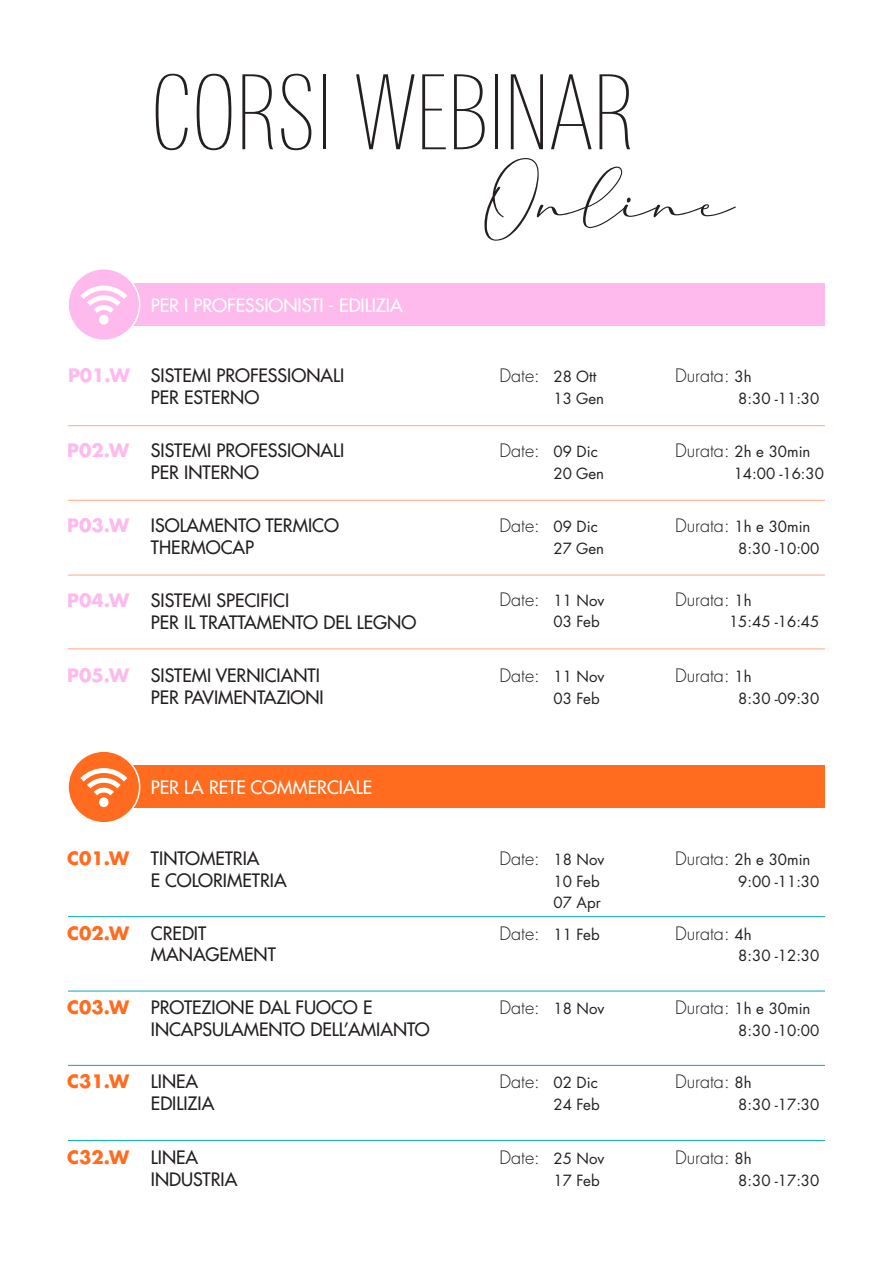
<style>
.page{position:relative;width:893px;height:1263px;background:#fff}
.page>*{position:absolute;margin:0;border:0;box-sizing:border-box;transform-origin:0 0}
.t1{font:112.5px "Cherolina";color:#231f20}
.t2{font:104.85px "Neue Helvetica Pro 29 Cm Ult Lt";color:#231f20;scale:1.33 1}
.t3{font:500 18px/21.6px "Futura LT Pro";color:#231f20}
.t4{font:300 18px "Futura LT Pro";color:#231f20}
.t5{font:500 18px "Futura LT Pro";color:#fff}
.t6{font:700 18px "Futura LT Pro";color:#febaed}
.t7{font:700 18px "Futura LT Pro";color:#ff6c1f}
.t8{font:15px/21.6px "Futura LT Pro";color:#231f20}
.s1{font-weight:400;font-size:15px}
.s2{font-weight:300;font-size:18px}
</style>
<div class="page">
<div style="left:117px;top:283px;width:708px;height:43px;background:#febaed"></div>
<div style="left:117px;top:766px;width:708px;height:42px;background:#ff6c1f"></div>
<div style="left:68px;top:269px;width:72px;height:71px;background:#febaed;border-radius:50%"></div>
<div style="left:67px;top:268px;width:73px;height:73px;border:2px solid #fff;border-radius:50%"></div>
<div style="left:68px;top:751px;width:72px;height:72px;background:#ff6c1f;border-radius:50%"></div>
<div style="left:67px;top:750px;width:73px;height:73px;border:2px solid #fff;border-radius:50%"></div>
<svg style="left:80px;top:286px;width:47px;height:39px"></svg>
<svg style="left:80px;top:768px;width:47px;height:39px"></svg>
<hr style="left:68px;top:425px;width:757px;height:1px;background:#ffa786">
<hr style="left:68px;top:500px;width:757px;height:1px;background:#ffa786">
<hr style="left:68px;top:575px;width:757px;height:1px;background:#ffa786">
<hr style="left:68px;top:649px;width:757px;height:1px;background:#ffa786">
<hr style="left:68px;top:916px;width:757px;height:1px;background:#00acb8">
<hr style="left:68px;top:991px;width:757px;height:1px;background:#00acb8">
<hr style="left:68px;top:1065px;width:757px;height:1px;background:#00acb8">
<hr style="left:68px;top:1140px;width:757px;height:1px;background:#00acb8">
<p class="t2" style="left:151px;top:55px;width:365px">CORSI WEBINAR</p>
<p class="t1" style="left:485px;top:143px;width:252px">Online</p>
<p class="t5" style="left:151px;top:292px;width:253px">PER I PROFESSIONISTI - EDILIZIA</p>
<p class="t6" style="left:68px;top:362px;width:63px">P01.W</p>
<p class="t3" style="left:151px;top:364px;width:195px">SISTEMI PROFESSIONALI</p>
<p class="t3" style="left:151px;top:386px;width:110px">PER ESTERNO</p>
<p class="t4" style="left:499px;top:364px;width:98px">Date: <span class="s1">28 Ott</span></p>
<p class="t8" style="left:553px;top:388px;width:52px">13 Gen</p>
<p class="t4" style="left:675px;top:364px;width:78px">Durata: <span class="s1">3h</span></p>
<p class="t8" style="left:738px;top:388px;width:83px">8:30 -11:30</p>
<p class="t6" style="left:67px;top:437px;width:63px">P02.W</p>
<p class="t3" style="left:151px;top:439px;width:195px">SISTEMI PROFESSIONALI</p>
<p class="t3" style="left:151px;top:461px;width:109px">PER INTERNO</p>
<p class="t4" style="left:499px;top:439px;width:100px">Date: <span class="s1">09 Dic</span></p>
<p class="t8" style="left:553px;top:462px;width:52px">20 Gen</p>
<p class="t8" style="left:734px;top:441px;width:92px;text-indent:-59px"><span class="s2">Durata:</span> 2h e 30min<br>14:00 -16:30</p>
<p class="t6" style="left:67px;top:511px;width:63px">P03.W</p>
<p class="t3" style="left:151px;top:514px;width:189px">ISOLAMENTO TERMICO</p>
<p class="t3" style="left:151px;top:535px;width:104px">THERMOCAP</p>
<p class="t4" style="left:499px;top:514px;width:100px">Date: <span class="s1">09 Dic</span></p>
<p class="t8" style="left:553px;top:537px;width:52px">27 Gen</p>
<p class="t8" style="left:738px;top:515px;width:83px;text-indent:-63px"><span class="s2">Durata:</span> 1h e 30min<br>8:30 -10:00</p>
<p class="t6" style="left:67px;top:586px;width:63px">P04.W</p>
<p class="t3" style="left:151px;top:589px;width:140px">SISTEMI SPECIFICI</p>
<p class="t3" style="left:151px;top:610px;width:267px">PER IL TRATTAMENTO DEL LEGNO</p>
<p class="t4" style="left:499px;top:587px;width:106px">Date: <span class="s1">11 Nov</span></p>
<p class="t8" style="left:553px;top:611px;width:48px">03 Feb</p>
<p class="t4" style="left:675px;top:587px;width:78px">Durata: <span class="s1">1h</span></p>
<p class="t8" style="left:729px;top:611px;width:92px">15:45 -16:45</p>
<p class="t6" style="left:67px;top:661px;width:63px">P05.W</p>
<p class="t3" style="left:151px;top:664px;width:170px">SISTEMI VERNICIANTI</p>
<p class="t3" style="left:151px;top:685px;width:174px">PER PAVIMENTAZIONI</p>
<p class="t4" style="left:499px;top:664px;width:106px">Date: <span class="s1">11 Nov</span></p>
<p class="t8" style="left:553px;top:687px;width:48px">03 Feb</p>
<p class="t4" style="left:675px;top:664px;width:78px">Durata: <span class="s1">1h</span></p>
<p class="t8" style="left:738px;top:687px;width:83px">8:30 -09:30</p>
<p class="t5" style="left:151px;top:774px;width:223px">PER LA RETE COMMERCIALE</p>
<p class="t7" style="left:67px;top:844px;width:63px">C01.W</p>
<p class="t3" style="left:151px;top:847px;width:110px">TINTOMETRIA</p>
<p class="t3" style="left:151px;top:868px;width:137px">E COLORIMETRIA</p>
<p class="t4" style="left:499px;top:847px;width:106px">Date: <span class="s1">18 Nov</span></p>
<p class="t8" style="left:553px;top:870px;width:48px">10 Feb</p>
<p class="t8" style="left:553px;top:892px;width:49px">07 Apr</p>
<p class="t8" style="left:675px;top:848px;width:137px"><span class="s2">Durata:</span> 2h e 30min</p>
<p class="t8" style="left:738px;top:870px;width:83px">9:00 -11:30</p>
<p class="t7" style="left:67px;top:919px;width:63px">C02.W</p>
<p class="t3" style="left:151px;top:921px;width:57px">CREDIT</p>
<p class="t3" style="left:151px;top:943px;width:126px">MANAGEMENT</p>
<p class="t4" style="left:499px;top:921px;width:102px">Date: <span class="s1">11 Feb</span></p>
<p class="t4" style="left:675px;top:921px;width:78px">Durata: <span class="s1">4h</span></p>
<p class="t8" style="left:738px;top:945px;width:83px">8:30 -12:30</p>
<p class="t7" style="left:67px;top:993px;width:63px">C03.W</p>
<p class="t3" style="left:151px;top:995px;width:280px">PROTEZIONE DAL FUOCO E<br>INCAPSULAMENTO DELL’AMIANTO</p>
<p class="t4" style="left:499px;top:995px;width:106px">Date: <span class="s1">18 Nov</span></p>
<p class="t8" style="left:738px;top:997px;width:83px;text-indent:-63px"><span class="s2">Durata:</span> 1h e 30min<br>8:30 -10:00</p>
<p class="t7" style="left:67px;top:1068px;width:63px">C31.W</p>
<p class="t3" style="left:151px;top:1070px;width:49px">LINEA</p>
<p class="t3" style="left:151px;top:1092px;width:65px">EDILIZIA</p>
<p class="t4" style="left:499px;top:1070px;width:100px">Date: <span class="s1">02 Dic</span></p>
<p class="t8" style="left:553px;top:1093px;width:48px">24 Feb</p>
<p class="t4" style="left:675px;top:1070px;width:78px">Durata: <span class="s1">8h</span></p>
<p class="t8" style="left:738px;top:1093px;width:83px">8:30 -17:30</p>
<p class="t7" style="left:67px;top:1143px;width:63px">C32.W</p>
<p class="t3" style="left:151px;top:1146px;width:49px">LINEA</p>
<p class="t3" style="left:151px;top:1167px;width:88px">INDUSTRIA</p>
<p class="t4" style="left:499px;top:1146px;width:106px">Date: <span class="s1">25 Nov</span></p>
<p class="t8" style="left:553px;top:1169px;width:48px">17 Feb</p>
<p class="t4" style="left:675px;top:1146px;width:78px">Durata: <span class="s1">8h</span></p>
<p class="t8" style="left:738px;top:1169px;width:83px">8:30 -17:30</p>
</div>
